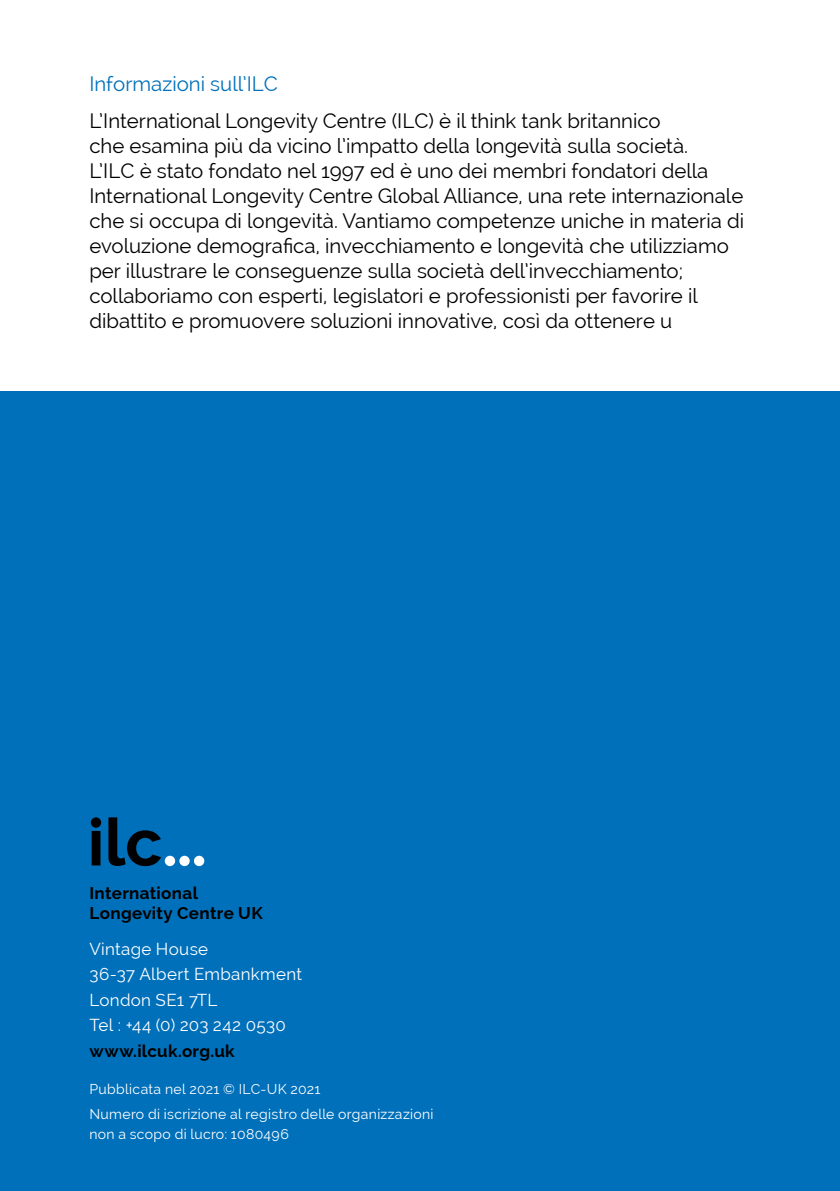
<style>
.page{position:relative;width:840px;height:1191px;background:#fff}
.page>*{position:absolute;margin:0;border:0;box-sizing:border-box;transform-origin:0 0}
.t1{font:20.4px/25px "Raleway";color:#000}
.t2{font:20.4px "Raleway";color:#0070ba}
.t3{font:17px "Raleway";letter-spacing:.02em;color:#fff}
.t4{font:700 17px/19.8px "Raleway";letter-spacing:.02em;color:#000}
.t5{font:14px/19.8px "Raleway";letter-spacing:.025em;color:#fff}
.s1{color:#fff}
</style>
<div class="page">
<div style="left:0;top:391px;width:839px;height:800px;background:#0070ba"></div>
<div style="left:165px;top:855px;width:10px;height:11px;background:#fff;border-radius:50%"></div>
<div style="left:179px;top:855px;width:11px;height:11px;background:#fff;border-radius:50%"></div>
<div style="left:194px;top:855px;width:10px;height:11px;background:#fff;border-radius:50%"></div>
<svg style="left:92px;top:817px;width:69px;height:49px"></svg>
<p class="t2" style="left:89px;top:72px;width:190px">Informazioni sull’ILC</p>
<p class="t1" style="left:89px;top:108px;width:656px">L’International Longevity Centre (ILC) è il think tank britannico<br>che esamina più da vicino l’impatto della longevità sulla società.<br>L’ILC è stato fondato nel 1997 ed è uno dei membri fondatori della International Longevity Centre Global Alliance, una rete internazionale che si occupa di longevità. Vantiamo competenze uniche in materia di evoluzione demografica, invecchiamento e longevità che utilizziamo per illustrare le conseguenze sulla società dell’invecchiamento; collaboriamo con esperti, legislatori e professionisti per favorire il dibattito e promuovere soluzioni innovative, così da ottenere u<span class="s1">na</span></p>
<p class="t4" style="left:89px;top:883px;width:175px">International<br>Longevity Centre UK</p>
<p class="t3" style="left:89px;top:939px;width:120px">Vintage House</p>
<p class="t3" style="left:89px;top:964px;width:214px">36-37 Albert Embankment</p>
<p class="t3" style="left:89px;top:990px;width:130px">London SE1 7TL</p>
<p class="t3" style="left:89px;top:1015px;width:198px">Tel : +44 (0) 203 242 0530</p>
<p class="t4" style="left:89px;top:1041px;width:147px">www.ilcuk.org.uk</p>
<p class="t5" style="left:89px;top:1078px;width:232px">Pubblicata nel 2021 © ILC-UK 2021</p>
<p class="t5" style="left:89px;top:1104px;width:345px">Numero di iscrizione al registro delle organizzazioni non a scopo di lucro: 1080496</p>
</div>
